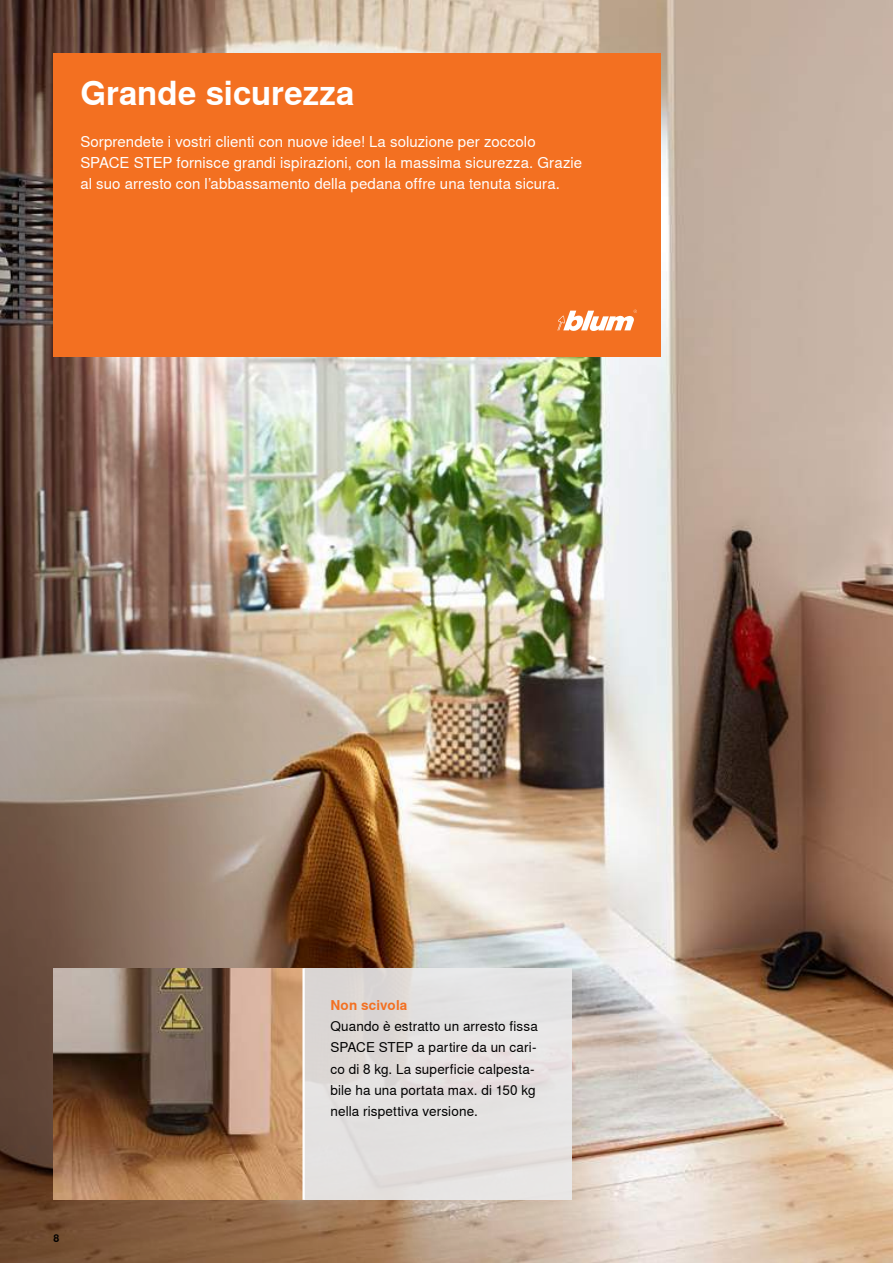
<style>
.page{position:relative;width:893px;height:1263px;background:#fff}
.page>*{position:absolute;margin:0;border:0;box-sizing:border-box;transform-origin:0 0}
.t1{font:700 33px "Nimbus Sans Global";color:#fff}
.t2{font:15px/21px "Nimbus Sans Global";letter-spacing:.005em;color:#fff}
.t3{font:13.5px/21px "Nimbus Sans Global";letter-spacing:.01em;color:#000}
.t4{font:700 13.5px "Nimbus Sans Global";letter-spacing:.015em;color:#f37021}
.t5{font:700 10.5px "Nimbus Sans Global";color:#000}
</style>
<div class="page">
<img style="left:741px;top:0;width:152px;height:1263px">
<img style="left:0;top:0;width:741px;height:1263px">
<img style="left:54px;top:968px;width:248px;height:232px">
<div style="left:54px;top:54px;width:607px;height:303px;background:#f37021"></div>
<svg style="left:557px;top:310px;width:80px;height:21px"></svg>
<div style="left:304px;top:968px;width:267px;height:232px;background:linear-gradient(to right,#dedad9,#e8e5e6)"></div>
<hr style="left:302px;top:968px;width:3px;height:232px;background:#fff">
<h1 class="t1" style="left:80px;top:75px;width:276px">Grande sicurezza</h1>
<p class="t2" style="left:80px;top:132px;width:503px">Sorprendete i vostri clienti con nuove idee! La soluzione per zoccolo<br>SPACE STEP fornisce grandi ispirazioni, con la massima sicurezza. Grazie al suo arresto con l’abbassamento della pedana offre una tenuta sicura.</p>
<p class="t5" style="left:54px;top:1232px;width:7px">8</p>
<p class="t4" style="left:330px;top:998px;width:79px">Non scivola</p>
<p class="t3" style="left:330px;top:1016px;width:209px">Quando è estratto un arresto fissa<br>SPACE STEP a partire da un cari&shy;co di 8 kg. La superficie calpesta&shy;bile ha una portata max. di 150 kg nella rispettiva versione.</p>
</div>
